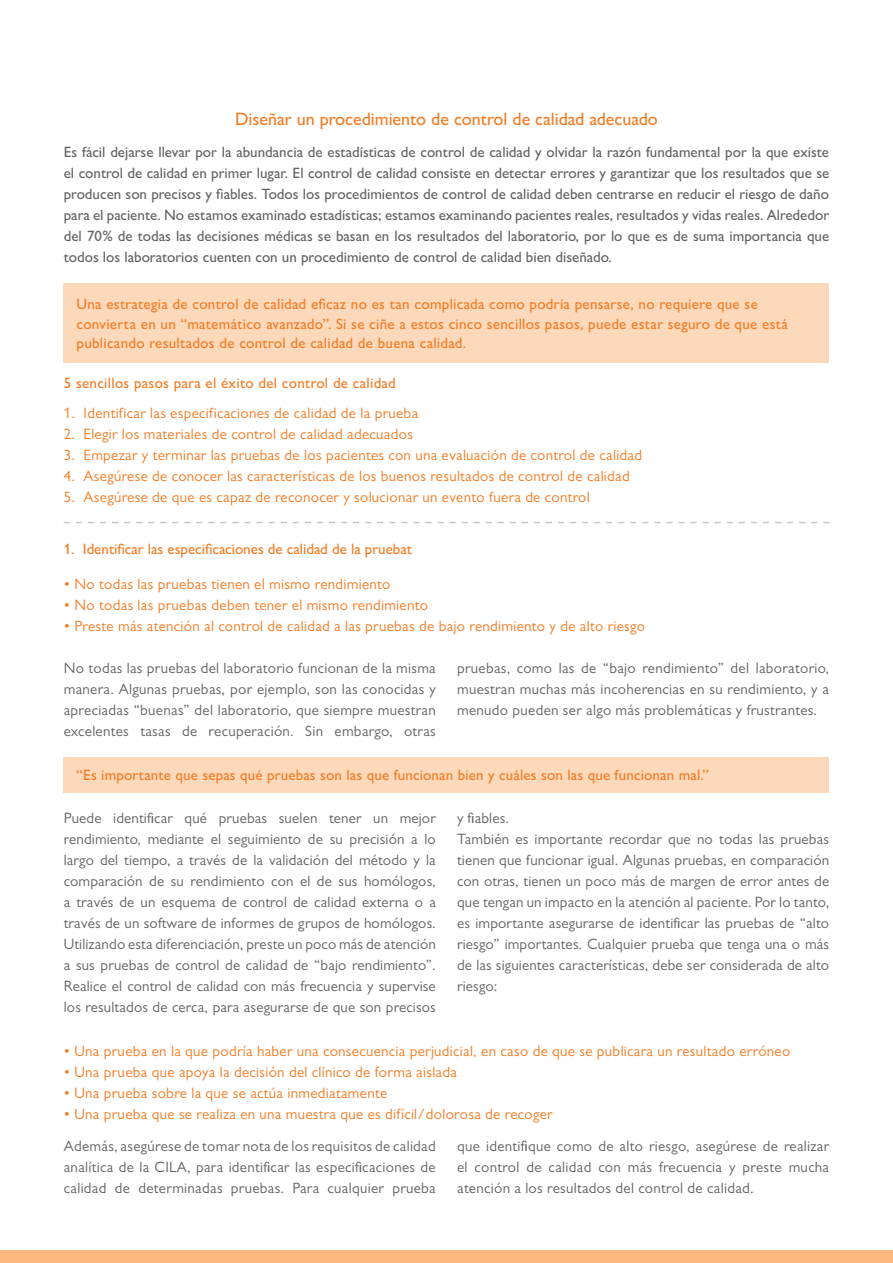
<style>
.page{position:relative;width:893px;height:1263px;background:#fff}
.page>*{position:absolute;margin:0;border:0;box-sizing:border-box;transform-origin:0 0}
.t1{font:500 18px "Gill Sans MT Pro";color:#f47b21}
.t2{font:15px/21px "Gill Sans MT Pro";letter-spacing:.01em;color:#636366;text-align:justify}
.t3{font:15px "Gill Sans MT Pro";letter-spacing:.02em;color:#f47b21}
.t4{font:500 15px/21px "Gill Sans MT Pro";color:#636366;text-align:justify}
.t5{font:500 15px/19.5px "Gill Sans MT Pro";letter-spacing:.02em;color:#f47b21}
.t6{font:500 15px "Gill Sans MT Pro";color:#f47b21}
</style>
<div class="page">
<div style="left:0;top:1250px;width:893px;height:13px;background:#fbb97d"></div>
<svg style="left:64px;top:522px;width:765px;height:1px"></svg>
<div style="left:64px;top:284px;width:765px;height:79px;background:#fdd9bb"></div>
<div style="left:64px;top:757px;width:765px;height:36px;background:#fdd9bb"></div>
<p class="t1" style="left:235px;top:108px;width:424px">Diseñar un procedimiento de control de calidad adecuado</p>
<p class="t4" style="left:64px;top:141px;width:767px">Es fácil dejarse llevar por la abundancia de estadísticas de control de calidad y olvidar la razón fundamental por la que existe el control de calidad en primer lugar. El control de calidad consiste en detectar errores y garantizar que los resultados que se producen son precisos y fiables. Todos los procedimientos de control de calidad deben centrarse en reducir el riesgo de daño para el paciente. No estamos examinado estadísticas; estamos examinando pacientes reales, resultados y vidas reales. Alrededor del 70% de todas las decisiones médicas se basan en los resultados del laboratorio, por lo que es de suma importancia que todos los laboratorios cuenten con un procedimiento de control de calidad bien diseñado.</p>
<p class="t5" style="left:77px;top:294px;width:713px">Una estrategia de control de calidad eficaz no es tan complicada como podría pensarse, no requiere que se convierta en un “matemático avanzado”. Si se ciñe a estos cinco sencillos pasos, puede estar seguro de que está publicando resultados de control de calidad de buena calidad.</p>
<p class="t5" style="left:64px;top:373px;width:333px">5 sencillos pasos para el éxito del control de calidad</p>
<p class="t3" style="left:64px;top:404px;width:356px">1. Identificar las especificaciones de calidad de la prueba</p>
<p class="t3" style="left:64px;top:425px;width:351px">2. Elegir los materiales de control de calidad adecuados</p>
<p class="t3" style="left:64px;top:446px;width:580px">3. Empezar y terminar las pruebas de los pacientes con una evaluación de control de calidad</p>
<p class="t3" style="left:64px;top:467px;width:567px">4. Asegúrese de conocer las características de los buenos resultados de control de calidad</p>
<p class="t3" style="left:64px;top:488px;width:527px">5. Asegúrese de que es capaz de reconocer y solucionar un evento fuera de control</p>
<p class="t6" style="left:64px;top:540px;width:350px">1. Identificar las especificaciones de calidad de la pruebat</p>
<p class="t3" style="left:64px;top:575px;width:328px">• No todas las pruebas tienen el mismo rendimiento</p>
<p class="t3" style="left:64px;top:596px;width:366px">• No todas las pruebas deben tener el mismo rendimiento</p>
<p class="t3" style="left:64px;top:617px;width:583px">• Preste más atención al control de calidad a las pruebas de bajo rendimiento y de alto riesgo</p>
<p class="t2" style="left:64px;top:657px;width:374px">No todas las pruebas del laboratorio funcionan de la misma manera. Algunas pruebas, por ejemplo, son las conocidas y apreciadas “buenas” del laboratorio, que siempre muestran excelentes tasas de recuperación. Sin embargo, otras</p>
<p class="t2" style="left:457px;top:657px;width:374px">pruebas, como las de “bajo rendimiento” del laboratorio, muestran muchas más incoherencias en su rendimiento, y a menudo pueden ser algo más problemáticas y frustrantes.</p>
<p class="t5" style="left:77px;top:765px;width:634px">“Es importante que sepas qué pruebas son las que funcionan bien y cuáles son las que funcionan mal.”</p>
<p class="t2" style="left:64px;top:807px;width:374px">Puede identificar qué pruebas suelen tener un mejor rendimiento, mediante el seguimiento de su precisión a lo largo del tiempo, a través de la validación del método y la comparación de su rendimiento con el de sus homólogos, a través de un esquema de control de calidad externa o a través de un software de informes de grupos de homólogos.<br>Utilizando esta diferenciación, preste un poco más de atención a sus pruebas de control de calidad de “bajo rendimiento”.<br>Realice el control de calidad con más frecuencia y supervise los resultados de cerca, para asegurarse de que son precisos</p>
<p class="t2" style="left:457px;top:807px;width:374px;text-align:left">y fiables.<br>También es importante recordar que no todas las pruebas tienen que funcionar igual. Algunas pruebas, en comparación con otras, tienen un poco más de margen de error antes de que tengan un impacto en la atención al paciente. Por lo tanto, es importante asegurarse de identificar las pruebas de “alto riesgo” importantes. Cualquier prueba que tenga una o más de las siguientes características, debe ser considerada de alto riesgo:</p>
<p class="t3" style="left:64px;top:1042px;width:728px">• Una prueba en la que podría haber una consecuencia perjudicial, en caso de que se publicara un resultado erróneo</p>
<p class="t3" style="left:64px;top:1063px;width:395px">• Una prueba que apoya la decisión del clínico de forma aislada</p>
<p class="t3" style="left:64px;top:1084px;width:325px">• Una prueba sobre la que se actúa inmediatamente</p>
<p class="t3" style="left:64px;top:1105px;width:490px">• Una prueba que se realiza en una muestra que es difícil/dolorosa de recoger</p>
<p class="t2" style="left:64px;top:1135px;width:374px">Además, asegúrese de tomar nota de los requisitos de calidad analítica de la CILA, para identificar las especificaciones de calidad de determinadas pruebas. Para cualquier prueba</p>
<p class="t2" style="left:457px;top:1135px;width:374px">que identifique como de alto riesgo, asegúrese de realizar el control de calidad con más frecuencia y preste mucha atención a los resultados del control de calidad.</p>
</div>
